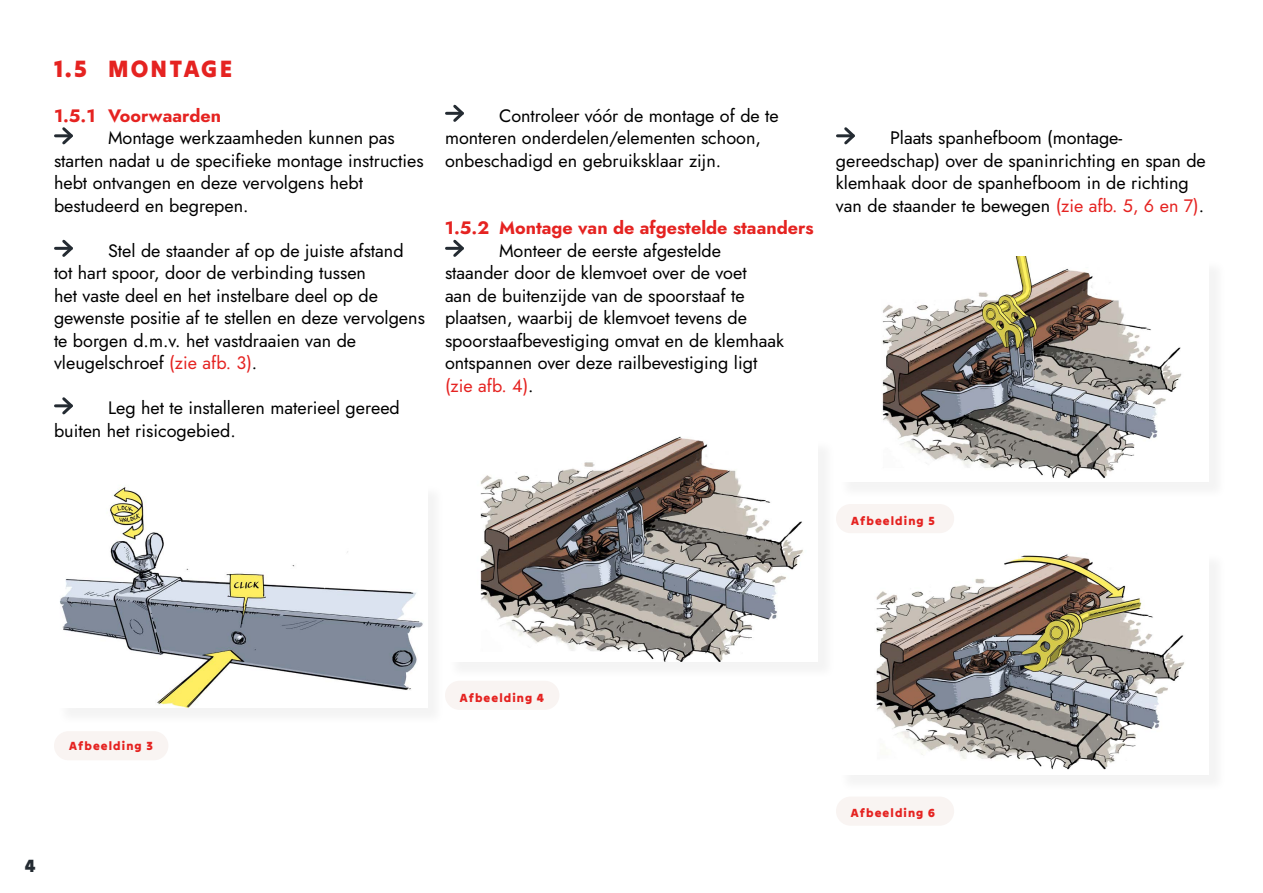
<style>
.page{position:relative;width:1263px;height:893px;background:#fff}
.page>*{position:absolute;margin:0;border:0;box-sizing:border-box;transform-origin:0 0}
.t1{font:24px "Tilt Warp";letter-spacing:.09em;color:#e52321}
.t2{font:18px/22.5px "Jost";color:#000}
.t3{font:18px "Jost";color:#e52321}
.t4{font:18px "Tilt Warp";color:#242b32}
.t5{font:12px "Tilt Warp";letter-spacing:.09em;color:#e52321}
.s1{color:#e52321}
</style>
<div class="page">
<hr style="left:56px;top:134px;width:15px;height:3px;background:#242b32">
<svg style="left:60px;top:127px;width:13px;height:18px"></svg>
<hr style="left:56px;top:247px;width:15px;height:3px;background:#242b32">
<svg style="left:60px;top:239px;width:13px;height:18px"></svg>
<hr style="left:56px;top:404px;width:15px;height:3px;background:#242b32">
<svg style="left:60px;top:397px;width:13px;height:18px"></svg>
<hr style="left:446px;top:247px;width:16px;height:3px;background:#242b32">
<svg style="left:450px;top:239px;width:14px;height:18px"></svg>
<hr style="left:837px;top:134px;width:16px;height:3px;background:#242b32">
<svg style="left:841px;top:127px;width:14px;height:18px"></svg>
<div style="left:56px;top:484px;width:389px;height:243px;background:#fafafa"></div>
<img style="left:60px;top:487px;width:363px;height:221px">
<div style="left:447px;top:439px;width:389px;height:241px;background:#f7f7f7"></div>
<div style="left:445px;top:436px;width:373px;height:226px;background:#fff"></div>
<img style="left:480px;top:437px;width:323px;height:225px">
<div style="left:838px;top:259px;width:389px;height:241px;background:#f7f7f7"></div>
<div style="left:836px;top:256px;width:373px;height:226px;background:#fff"></div>
<img style="left:882px;top:257px;width:300px;height:221px">
<div style="left:838px;top:551px;width:389px;height:242px;background:#f8f8f8"></div>
<div style="left:836px;top:549px;width:373px;height:225px;background:#fff"></div>
<img style="left:876px;top:554px;width:308px;height:216px">
<div style="left:445px;top:681px;width:114px;height:29px;background:#f9f4f2;border-radius:15px"></div>
<div style="left:54px;top:731px;width:114px;height:29px;background:#f9f4f2;border-radius:15px"></div>
<div style="left:836px;top:504px;width:118px;height:29px;background:#f9f4f2;border-radius:15px"></div>
<div style="left:836px;top:797px;width:118px;height:29px;background:#f9f4f2;border-radius:15px"></div>
<hr style="left:446px;top:112px;width:16px;height:3px;background:#242b32">
<svg style="left:450px;top:104px;width:14px;height:18px"></svg>
<h1 class="t1" style="left:54px;top:48px;width:180px">1.5 MONTAGE</h1>
<p class="t3" style="left:54px;top:103px;width:169px">1.5.1 Voorwaarden</p>
<p class="t2" style="left:54px;top:127px;width:371px;text-indent:54px">Montage werkzaamheden kunnen pas starten nadat u de specifieke montage instructies hebt ontvangen en deze vervolgens hebt bestudeerd en begrepen.</p>
<p class="t2" style="left:54px;top:239px;width:372px;text-indent:54px">Stel de staander af op de juiste afstand tot hart spoor, door de verbinding tussen<br>het vaste deel en het instelbare deel op de gewenste positie af te stellen en deze vervolgens te borgen d.m.v. het vastdraaien van de vleugelschroef <span class="s1">(zie afb. 3)</span>.</p>
<p class="t2" style="left:54px;top:397px;width:347px;text-indent:54px">Leg het te installeren materieel gereed buiten het risicogebied.</p>
<p class="t2" style="left:445px;top:104px;width:335px;text-indent:54px">Controleer vóór de montage of de te monteren onderdelen/elementen schoon, onbeschadigd en gebruiksklaar zijn.</p>
<p class="t3" style="left:445px;top:215px;width:370px">1.5.2 Montage van de afgestelde staanders</p>
<p class="t2" style="left:445px;top:239px;width:341px;text-indent:54px">Monteer de eerste afgestelde staander door de klemvoet over de voet<br>aan de buitenzijde van de spoorstaaf te plaatsen, waarbij de klemvoet tevens de spoorstaafbevestiging omvat en de klemhaak ontspannen over deze railbevestiging ligt <span class="s1">(zie afb. 4)</span>.</p>
<p class="t2" style="left:836px;top:127px;width:371px;text-indent:54px">Plaats spanhefboom (montage&shy;gereedschap) over de spaninrichting en span de klemhaak door de spanhefboom in de richting van de staander te bewegen <span class="s1">(zie afb. 5, 6 en 7)</span>.</p>
<p class="t5" style="left:851px;top:510px;width:85px">Afbeelding 5</p>
<p class="t5" style="left:69px;top:736px;width:85px">Afbeelding 3</p>
<p class="t4" style="left:25px;top:850px;width:12px">4</p>
<p class="t5" style="left:460px;top:687px;width:85px">Afbeelding 4</p>
<p class="t5" style="left:851px;top:803px;width:85px">Afbeelding 6</p>
</div>
